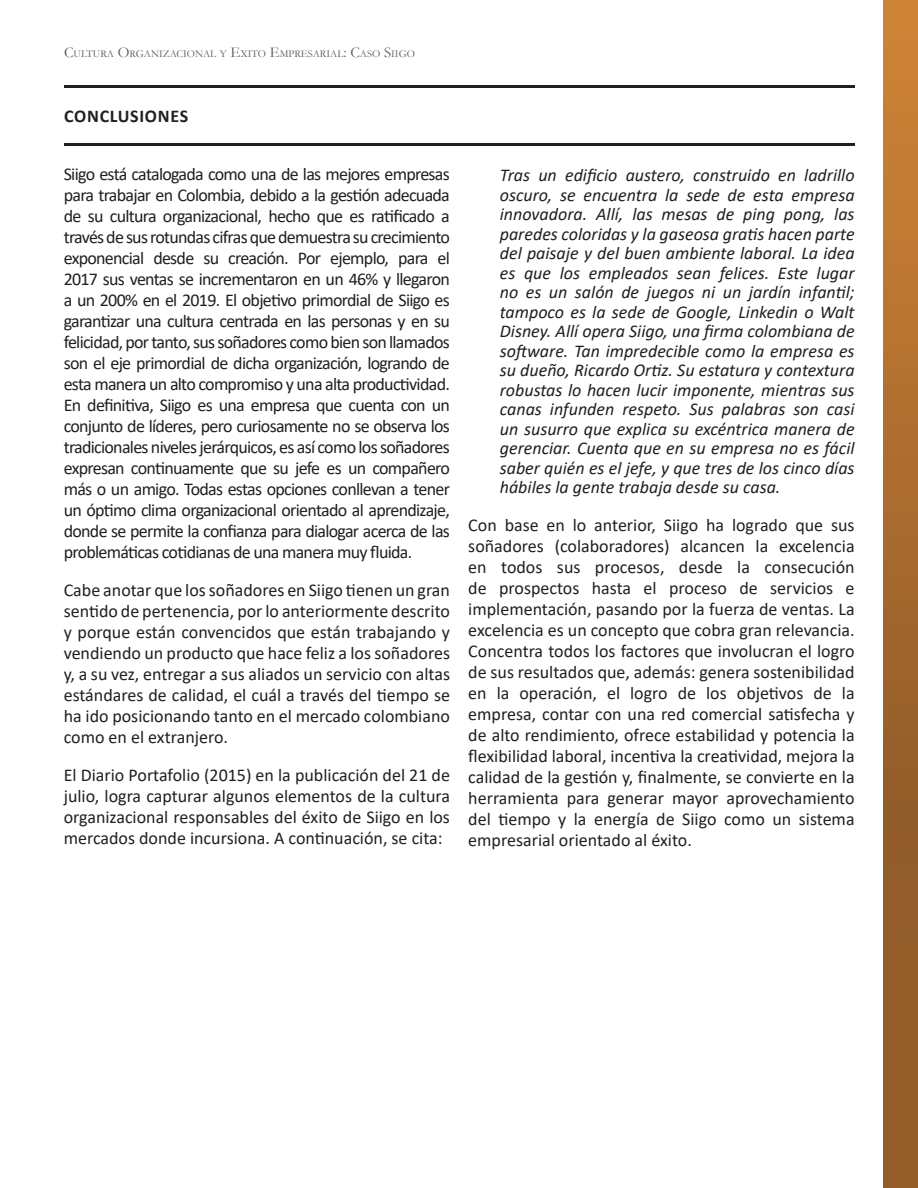
<style>
.page{position:relative;width:918px;height:1188px;background:#fff}
.page>*{position:absolute;margin:0;border:0;box-sizing:border-box;transform-origin:0 0}
.columnas{font:18px/21px "Calibri";color:#231f20;text-align:justify}
.columnas-2{font:italic 18px/19.5px "Calibri";color:#231f20;text-align:justify}
.t1{font:700 18px "Calibri";letter-spacing:.04em;color:#231f20}
.t2{font:10.5px "Garamond";color:#585b5c}
.s1{font-size:15px}
</style>
<div class="page">
<img style="left:883px;top:0;width:35px;height:1188px">
<hr style="left:64px;top:85px;width:790px;height:2px;background:#231f20">
<hr style="left:64px;top:143px;width:790px;height:3px;background:#231f20">
<p class="t2" style="left:64px;top:46px;width:351px"><span class="s1">C</span>ULTURA <span class="s1">O</span>RGANIZACIONAL Y <span class="s1">E</span>XITO <span class="s1">E</span>MPRESARIAL<span class="s1">: C</span>ASO <span class="s1">S</span>IIGO</p>
<p class="t1" style="left:64px;top:103px;width:126px">CONCLUSIONES</p>
<p class="columnas" style="left:64px;top:163px;width:388px">Siigo está catalogada como una de las mejores empresas para trabajar en Colombia, debido a la gestión adecuada de su cultura organizacional, hecho que es ratificado a través de sus rotundas cifras que demuestra su crecimiento exponencial desde su creación. Por ejemplo, para el 2017 sus ventas se incrementaron en un 46% y llegaron a un 200% en el 2019. El objetivo primordial de Siigo es garantizar una cultura centrada en las personas y en su felicidad, por tanto, sus soñadores como bien son llamados son el eje primordial de dicha organización, logrando de esta manera un alto compromiso y una alta productividad.<br>En definitiva, Siigo es una empresa que cuenta con un conjunto de líderes, pero curiosamente no se observa los tradicionales niveles jerárquicos, es así como los soñadores expresan continuamente que su jefe es un compañero más o un amigo. Todas estas opciones conllevan a tener un óptimo clima organizacional orientado al aprendizaje, donde se permite la confianza para dialogar acerca de las problemáticas cotidianas de una manera muy fluida.</p>
<p class="columnas" style="left:64px;top:579px;width:388px">Cabe anotar que los soñadores en Siigo tienen un gran sentido de pertenencia, por lo anteriormente descrito y porque están convencidos que están trabajando y vendiendo un producto que hace feliz a los soñadores y, a su vez, entregar a sus aliados un servicio con altas estándares de calidad, el cuál a través del tiempo se ha ido posicionando tanto en el mercado colombiano como en el extranjero.</p>
<p class="columnas" style="left:64px;top:764px;width:388px">El Diario Portafolio (2015) en la publicación del 21 de julio, logra capturar algunos elementos de la cultura organizacional responsables del éxito de Siigo en los mercados donde incursiona. A continuación, se cita:</p>
<p class="columnas-2" style="left:500px;top:165px;width:356px">Tras un edificio austero, construido en ladrillo oscuro, se encuentra la sede de esta empresa innovadora. Allí, las mesas de ping pong, las paredes coloridas y la gaseosa gratis hacen parte del paisaje y del buen ambiente laboral. La idea es que los empleados sean felices. Este lugar no es un salón de juegos ni un jardín infantil; tampoco es la sede de Google, Linkedin o Walt Disney. Allí opera Siigo, una firma colombiana de software. Tan impredecible como la empresa es su dueño, Ricardo Ortiz. Su estatura y contextura robustas lo hacen lucir imponente, mientras sus canas infunden respeto. Sus palabras son casi un susurro que explica su excéntrica manera de gerenciar. Cuenta que en su empresa no es fácil saber quién es el jefe, y que tres de los cinco días hábiles la gente trabaja desde su casa.</p>
<p class="columnas" style="left:468px;top:514px;width:388px">Con base en lo anterior, Siigo ha logrado que sus soñadores (colaboradores) alcancen la excelencia en todos sus procesos, desde la consecución de prospectos hasta el proceso de servicios e implementación, pasando por la fuerza de ventas. La excelencia es un concepto que cobra gran relevancia.<br>Concentra todos los factores que involucran el logro de sus resultados que, además: genera sostenibilidad en la operación, el logro de los objetivos de la empresa, contar con una red comercial satisfecha y de alto rendimiento, ofrece estabilidad y potencia la flexibilidad laboral, incentiva la creatividad, mejora la calidad de la gestión y, finalmente, se convierte en la herramienta para generar mayor aprovechamiento del tiempo y la energía de Siigo como un sistema empresarial orientado al éxito.</p>
</div>
